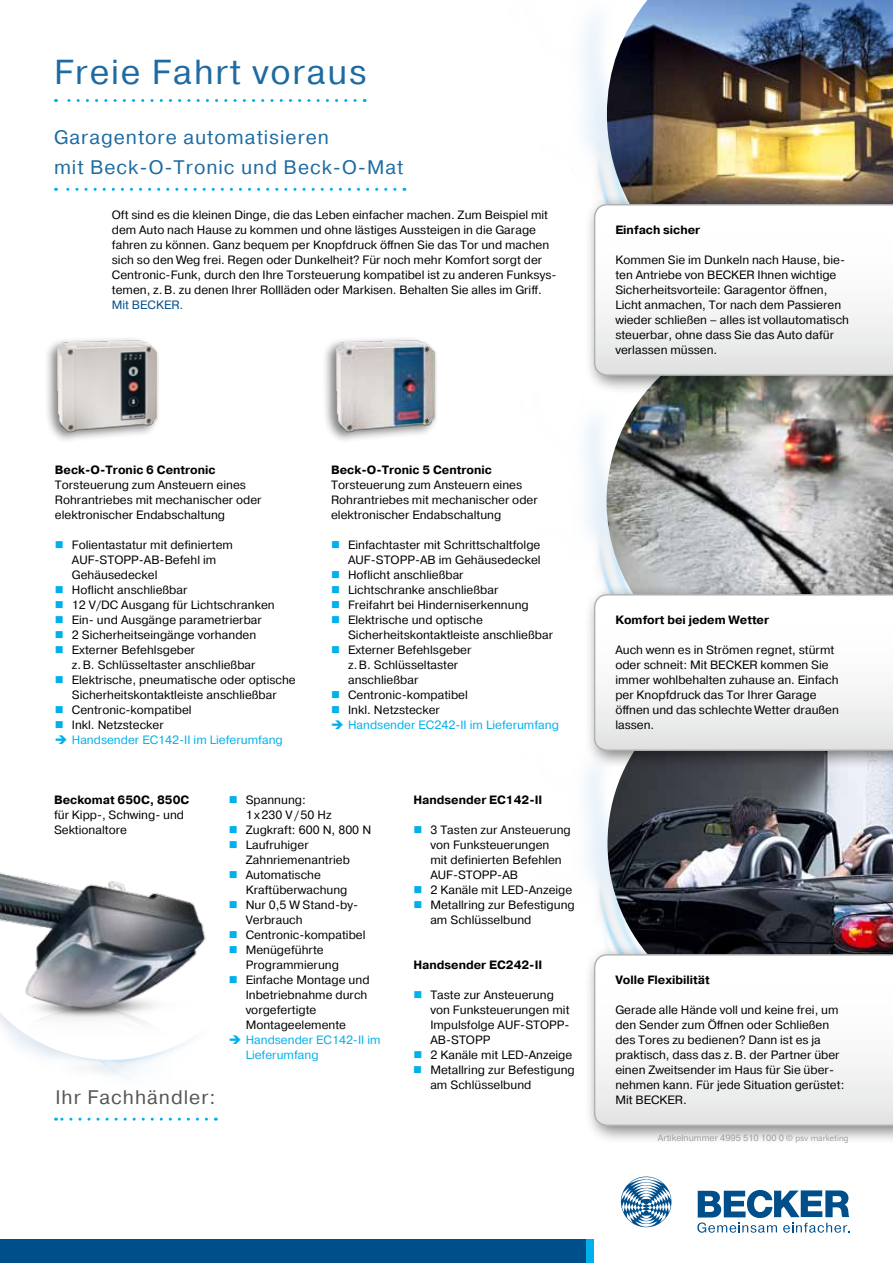
<style>
.page{position:relative;width:893px;height:1263px;background:#fff}
.page>*{position:absolute;margin:0;border:0;box-sizing:border-box;transform-origin:0 0}
.t1{font:34.5px "Pragmatica";letter-spacing:.05em;color:#1d6ba2}
.t2{font:19.5px/30px "Pragmatica";letter-spacing:.05em;color:#1d6ba2}
.t3{font:19.5px "Pragmatica";letter-spacing:.05em;color:#565655}
.t4{font:12px/15px "Pragmatica";color:#000}
.t5{font:700 12px "Pragmatica";color:#000}
.t6{font:12px/15px "Pragmatica";color:#00b0eb}
.t7{font:12px "Pragmatica";color:#004f8b}
.t8{font:9px "Pragmatica";color:#9c9c9d}
.s1{font-family:"Stainless";font-weight:300}
</style>
<div class="page">
<img style="left:0;top:872px;width:206px;height:204px">
<img style="left:585px;top:452px;width:22px;height:132px">
<img style="left:607px;top:452px;width:286px;height:132px">
<img style="left:585px;top:769px;width:22px;height:175px">
<img style="left:607px;top:769px;width:286px;height:175px">
<svg style="left:56px;top:188px;width:266px;height:3px"></svg>
<svg style="left:55px;top:99px;width:265px;height:3px"></svg>
<div style="left:581px;top:1239px;width:13px;height:24px;background:#00b0eb"></div>
<div style="left:0;top:1239px;width:585px;height:24px;background:#004f8b"></div>
<img style="left:322px;top:19px;width:571px;height:433px">
<img style="left:607px;top:0;width:286px;height:194px">
<div style="left:584px;top:194px;width:309px;height:201px;background:#000;opacity:.5"></div>
<svg style="left:594px;top:204px;width:299px;height:172px"></svg>
<div style="left:584px;top:584px;width:309px;height:185px;background:#000;opacity:.5"></div>
<svg style="left:594px;top:594px;width:299px;height:157px"></svg>
<div style="left:584px;top:944px;width:309px;height:201px;background:#000;opacity:.5"></div>
<svg style="left:594px;top:954px;width:299px;height:172px"></svg>
<svg style="left:55px;top:1118px;width:151px;height:3px"></svg>
<svg style="left:697px;top:1190px;width:153px;height:43px"></svg>
<svg style="left:620px;top:1176px;width:52px;height:52px"></svg>
<div style="left:322px;top:335px;width:117px;height:109px;background:#000;opacity:.5"></div>
<img style="left:332px;top:336px;width:109px;height:108px">
<div style="left:44px;top:335px;width:117px;height:109px;background:#000;opacity:.5"></div>
<img style="left:54px;top:336px;width:107px;height:108px">
<h1 class="t1" style="left:54px;top:51px;width:314px">Freie Fahrt voraus</h1>
<h2 class="t2" style="left:54px;top:123px;width:351px">Garagentore automatisieren<br>mit Beck-O-Tronic und Beck-O-Mat</h2>
<p class="t4" style="left:112px;top:208px;width:446px">Oft sind es die kleinen Dinge, die das Leben einfacher machen. Zum Beispiel mit dem Auto nach Hause zu kommen und ohne lästiges Aussteigen in die Garage fahren zu können. Ganz bequem per Knopfdruck öffnen Sie das Tor und machen sich so den Weg frei. Regen oder Dunkelheit? Für noch mehr Komfort sorgt der Centronic-Funk, durch den Ihre Torsteuerung kompatibel ist zu anderen Funksys&shy;temen, z.B. zu denen Ihrer Rollläden oder Markisen. Behalten Sie alles im Griff.</p>
<p class="t7" style="left:112px;top:297px;width:73px">Mit BECKER.</p>
<p class="t5" style="left:55px;top:462px;width:162px">Beck-O-Tronic 6 Centronic</p>
<p class="t4" style="left:55px;top:478px;width:208px">Torsteuerung zum Ansteuern eines<br>Rohrantriebes mit mechanischer oder elektronischer Endabschaltung</p>
<p class="t4" style="left:72px;top:538px;width:225px">Folientastatur mit definiertem<br>AUF-STOPP-AB-Befehl im<br>Gehäusedeckel<br>Hoflicht anschließbar<br>12 V/DC Ausgang für Lichtschranken<br>Ein- und Ausgänge parametrierbar<br>2 Sicherheitseingänge vorhanden<br>Externer Befehlsgeber<br>z.B. Schlüsseltaster anschließbar<br>Elektrische, pneumatische oder optische<br>Sicherheitskontaktleiste anschließbar<br>Centronic-kompatibel<br>Inkl. Netzstecker</p>
<p class="t6" style="left:72px;top:733px;width:212px">Handsender EC142-II im Lieferumfang</p>
<p class="t5" style="left:331px;top:462px;width:162px">Beck-O-Tronic 5 Centronic</p>
<p class="t4" style="left:331px;top:478px;width:208px">Torsteuerung zum Ansteuern eines<br>Rohrantriebes mit mechanischer oder elektronischer Endabschaltung</p>
<p class="t4" style="left:348px;top:538px;width:207px">Einfachtaster mit Schrittschaltfolge<br>AUF-STOPP-AB im Gehäusedeckel<br>Hoflicht anschließbar<br>Lichtschranke anschließbar<br>Freifahrt bei Hinderniserkennung<br>Elektrische und optische<br>Sicherheitskontaktleiste anschließbar<br>Externer Befehlsgeber<br>z.B. Schlüsseltaster<br>anschließbar<br>Centronic-kompatibel<br>Inkl. Netzstecker</p>
<p class="t6" style="left:348px;top:718px;width:212px">Handsender EC242-II im Lieferumfang</p>
<p class="t5" style="left:615px;top:222px;width:87px">Einfach sicher</p>
<p class="t4" style="left:615px;top:253px;width:235px">Kommen Sie im Dunkeln nach Hause, bie&shy;ten Antriebe von BECKER Ihnen wichtige Sicherheitsvorteile: Garagentor öffnen, Licht anmachen, Tor nach dem Passieren wieder schließen – alles ist vollautomatisch steuerbar, ohne dass Sie das Auto dafür verlassen müssen.</p>
<p class="t5" style="left:615px;top:612px;width:155px">Komfort bei jedem Wetter</p>
<p class="t4" style="left:615px;top:643px;width:225px">Auch wenn es in Strömen regnet, stürmt oder schneit: Mit BECKER kommen Sie immer wohlbehalten zuhause an. Einfach per Knopfdruck das Tor Ihrer Garage öffnen und das schlechte Wetter draußen lassen.</p>
<p class="t4" style="left:246px;top:793px;width:127px">Spannung:<br>1x230 V/50 Hz<br>Zugkraft: 600 N, 800 N<br>Laufruhiger<br>Zahnriemenantrieb<br>Automatische<br>Kraftüberwachung<br>Nur 0,5 W Stand-by-<br>Verbrauch<br>Centronic-kompatibel<br>Menügeführte<br>Programmierung<br>Einfache Montage und<br>Inbetriebnahme durch vorgefertigte<br>Montageelemente</p>
<p class="t6" style="left:246px;top:1033px;width:136px">Handsender EC142-II im<br>Lieferumfang</p>
<p class="t5" style="left:54px;top:792px;width:137px">Beckomat 650C, 850C</p>
<p class="t4" style="left:54px;top:808px;width:132px">für Kipp-, Schwing- und<br>Sektionaltore</p>
<p class="t5" style="left:413px;top:792px;width:131px">Handsender EC142-II</p>
<p class="t4" style="left:430px;top:823px;width:146px">3 Tasten zur Ansteuerung von Funksteuerungen<br>mit definierten Befehlen<br>AUF-STOPP-AB<br>2 Kanäle mit LED-Anzeige<br>Metallring zur Befestigung am Schlüsselbund</p>
<p class="t5" style="left:413px;top:957px;width:131px">Handsender EC242-II</p>
<p class="t4" style="left:430px;top:988px;width:146px">Taste zur Ansteuerung von Funksteuerungen mit<br>Impulsfolge AUF-STOPP-<br>AB-STOPP<br>2 Kanäle mit LED-Anzeige<br>Metallring zur Befestigung am Schlüsselbund</p>
<p class="t5" style="left:615px;top:972px;width:96px">Volle Flexibilität</p>
<p class="t4" style="left:615px;top:1003px;width:231px">Gerade alle Hände voll und keine frei, um den Sender zum Öffnen oder Schließen des Tores zu bedienen? Dann ist es ja praktisch, dass das z.B. der Partner über einen Zweitsender im Haus für Sie über&shy;nehmen kann. Für jede Situation gerüstet:</p>
<h2 class="t3" style="left:56px;top:1085px;width:162px">Ihr Fachhändler:</h2>
<p class="t4" style="left:615px;top:1093px;width:73px">Mit BECKER.</p>
<p class="t8" style="left:658px;top:1133px;width:192px">Artikelnummer 4995 510 100 0 © <span class="s1">psv marketing</span></p>
</div>
